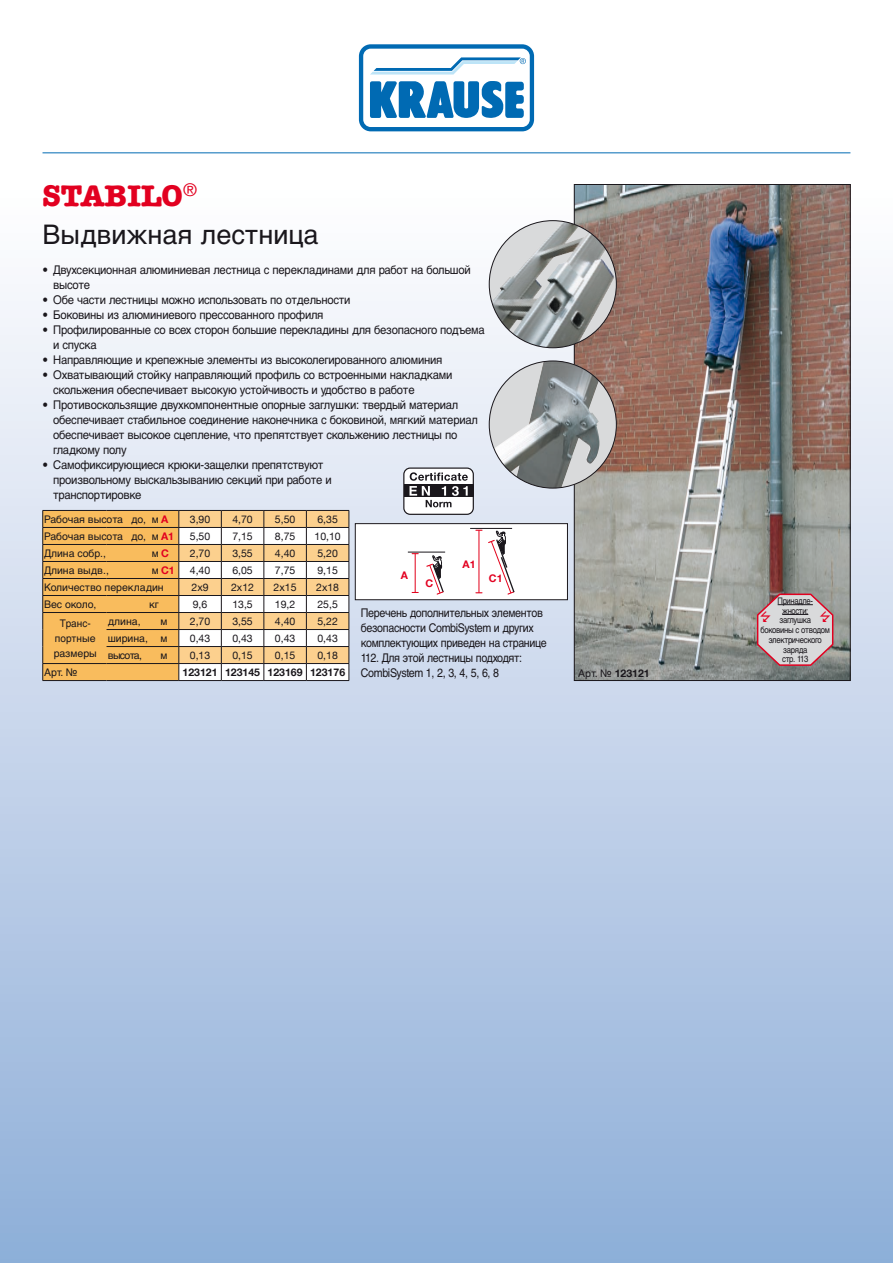
<style>
.page{position:relative;width:893px;height:1263px;background:#fff}
.page>*{position:absolute;margin:0;border:0;box-sizing:border-box;transform-origin:0 0}
.t1{font:700 30px "American Typewriter LT";color:#e20020}
.t2{font:27px "Helvetica Cyr Upright";color:#1a171c}
.t3{font:12px/15px "Helvetica Cyr Upright";letter-spacing:-.02em;color:#1a171c;scale:.94 1}
.t4{font:12px/15px "Helvetica Cyr Upright";letter-spacing:-.02em;color:#1a171c;scale:.89 1}
.t5{font:10.5px "Helvetica Neue LT";color:#1a171c}
.t6{font:10.5px "Helvetica Cyr Upright";color:#1a171c}
.t7{font:700 10.5px "Helvetica Neue LT";color:#1a171c}
.t8{font:10.5px/15px "Helvetica Cyr Upright";color:#1a171c;text-align:center;scale:.95 1}
.t9{font:700 10.5px "Helvetica Neue LT";color:#e20020}
.t10{font:9px/9.8px "Helvetica Cyr Upright";letter-spacing:-.04em;color:#1a171c;text-align:center;scale:.84 1}
.s1{font-family:"Helvetica Neue LT";font-weight:700;color:#e20020}
.s2{font-family:"Helvetica Cyr Upright";font-weight:400;color:#1a171c}
.s3{font-family:"Helvetica Cyr Upright";font-weight:400}
</style>
<div class="page">
<div style="left:0;top:185px;width:893px;height:1078px;background:linear-gradient(to bottom,#fefcfc,#8fafd9)"></div>
<hr style="left:43px;top:153px;width:807px;height:1px;background:#006ab3">
<svg style="left:357px;top:43px;width:179px;height:90px"></svg>
<svg style="left:359px;top:44px;width:175px;height:87px"></svg>
<img style="left:576px;top:186px;width:272px;height:493px">
<div style="left:489px;top:361px;width:127px;height:127px;background:#d9dadb;border-radius:50%"></div>
<img style="left:489px;top:361px;width:117px;height:127px">
<img style="left:489px;top:221px;width:127px;height:127px">
<div style="left:404px;top:468px;width:69px;height:46px;background:#fff;border-radius:6px"></div>
<div style="left:403px;top:467px;width:71px;height:48px;border:1px solid #1a171c;border-radius:6px"></div>
<div style="left:404px;top:485px;width:69px;height:12px;background:#1a171c"></div>
<svg style="left:409px;top:472px;width:59px;height:35px"></svg>
<div style="left:355px;top:524px;width:212px;height:76px;background:#fff"></div>
<svg style="left:426px;top:555px;width:18px;height:40px"></svg>
<hr style="left:408px;top:552px;width:37px;height:1px;background:#1a171c">
<hr style="left:470px;top:528px;width:42px;height:1px;background:#1a171c">
<hr style="left:415px;top:554px;width:1px;height:38px;background:#e2001a">
<svg style="left:476px;top:530px;width:39px;height:65px"></svg>
<div style="left:355px;top:523px;width:213px;height:77px;border:1px solid #1a171c"></div>
<svg style="left:39px;top:185px;width:162px;height:53px"></svg>
<hr style="left:43px;top:680px;width:64px;height:1px;background:#1a171c">
<hr style="left:107px;top:680px;width:72px;height:1px;background:#1a171c">
<hr style="left:179px;top:680px;width:42px;height:1px;background:#1a171c">
<hr style="left:221px;top:680px;width:43px;height:1px;background:#1a171c">
<hr style="left:264px;top:680px;width:42px;height:1px;background:#1a171c">
<hr style="left:306px;top:680px;width:43px;height:1px;background:#1a171c">
<svg style="left:42px;top:510px;width:308px;height:170px"></svg>
<svg style="left:756px;top:592px;width:78px;height:75px;background:#c6b9bb"></svg>
<h1 class="t1" style="left:43px;top:178px;width:156px">STABILO<sup>®</sup></h1>
<h2 class="t2" style="left:43px;top:219px;width:277px">Выдвижная лестница</h2>
<p class="t3" style="left:53px;top:263px;width:446px;text-indent:-11px">• Двухсекционная алюминиевая лестница с перекладинами для работ на большой высоте</p>
<p class="t3" style="left:43px;top:293px;width:329px">• Обе части лестницы можно использовать по отдельности</p>
<p class="t3" style="left:43px;top:308px;width:301px">• Боковины из алюминиевого прессованного профиля</p>
<p class="t3" style="left:53px;top:323px;width:461px;text-indent:-11px">• Профилированные со всех сторон большие перекладины для безопасного подъема и спуска</p>
<p class="t3" style="left:43px;top:353px;width:427px">• Направляющие и крепежные элементы из высоколегированного алюминия</p>
<p class="t3" style="left:53px;top:368px;width:426px;text-indent:-11px">• Охватывающий стойку направляющий профиль со встроенными накладками скольжения обеспечивает высокую устойчивость и удобство в работе</p>
<p class="t3" style="left:53px;top:398px;width:453px;text-indent:-11px">• Противоскользящие двухкомпонентные опорные заглушки: твердый материал обеспечивает стабильное соединение наконечника с боковиной, мягкий материал обеспечивает высокое сцепление, что препятствует скольжению лестницы по гладкому полу</p>
<p class="t3" style="left:53px;top:458px;width:298px;text-indent:-11px">• Самофиксирующиеся крюки-защелки препятствуют произвольному выскальзыванию секций при работе и транспортировке</p>
<p class="t6" style="left:44px;top:513px;width:126px">Рабочая высота до, м <span class="s1">A</span></p>
<p class="t5" style="left:190px;top:513px;width:22px">3,90</p>
<p class="t5" style="left:232px;top:513px;width:22px">4,70</p>
<p class="t5" style="left:275px;top:513px;width:22px">5,50</p>
<p class="t5" style="left:317px;top:513px;width:22px">6,35</p>
<p class="t6" style="left:44px;top:530px;width:132px">Рабочая высота до, м <span class="s1">A1</span></p>
<p class="t5" style="left:190px;top:530px;width:22px">5,50</p>
<p class="t5" style="left:232px;top:530px;width:22px">7,15</p>
<p class="t5" style="left:275px;top:530px;width:22px">8,75</p>
<p class="t5" style="left:314px;top:530px;width:28px">10,10</p>
<p class="t6" style="left:44px;top:547px;width:64px">Длина собр.,</p>
<p class="t6" style="left:152px;top:547px;width:18px">м<span class="s1">C</span></p>
<p class="t5" style="left:190px;top:547px;width:22px">2,70</p>
<p class="t5" style="left:232px;top:547px;width:22px">3,55</p>
<p class="t5" style="left:275px;top:547px;width:22px">4,40</p>
<p class="t5" style="left:317px;top:547px;width:22px">5,20</p>
<p class="t6" style="left:44px;top:564px;width:66px">Длина выдв.,</p>
<p class="t9" style="left:152px;top:564px;width:24px"><span class="s2">м</span>C1</p>
<p class="t5" style="left:190px;top:564px;width:22px">4,40</p>
<p class="t5" style="left:232px;top:564px;width:22px">6,05</p>
<p class="t5" style="left:275px;top:564px;width:22px">7,75</p>
<p class="t5" style="left:317px;top:564px;width:22px">9,15</p>
<p class="t6" style="left:44px;top:581px;width:121px">Количество перекладин</p>
<p class="t5" style="left:192px;top:581px;width:19px">2x9</p>
<p class="t5" style="left:231px;top:581px;width:24px">2x12</p>
<p class="t5" style="left:274px;top:581px;width:24px">2x15</p>
<p class="t5" style="left:316px;top:581px;width:24px">2x18</p>
<p class="t6" style="left:44px;top:598px;width:54px">Вес около,</p>
<p class="t6" style="left:149px;top:598px;width:11px">кг</p>
<p class="t5" style="left:193px;top:598px;width:16px">9,6</p>
<p class="t5" style="left:232px;top:598px;width:22px">13,5</p>
<p class="t5" style="left:275px;top:598px;width:22px">19,2</p>
<p class="t5" style="left:317px;top:598px;width:22px">25,5</p>
<p class="t8" style="left:54px;top:616px;width:47px">Транс&shy;портные размеры</p>
<p class="t6" style="left:108px;top:615px;width:34px">длина,</p>
<p class="t6" style="left:161px;top:615px;width:8px">м</p>
<p class="t5" style="left:190px;top:615px;width:22px">2,70</p>
<p class="t5" style="left:232px;top:615px;width:22px">3,55</p>
<p class="t5" style="left:275px;top:615px;width:22px">4,40</p>
<p class="t5" style="left:317px;top:615px;width:22px">5,22</p>
<p class="t6" style="left:108px;top:633px;width:61px">ширина, м</p>
<p class="t5" style="left:190px;top:632px;width:22px">0,43</p>
<p class="t5" style="left:232px;top:632px;width:22px">0,43</p>
<p class="t5" style="left:275px;top:632px;width:22px">0,43</p>
<p class="t5" style="left:317px;top:632px;width:22px">0,43</p>
<p class="t6" style="left:108px;top:650px;width:36px">высота,</p>
<p class="t6" style="left:161px;top:650px;width:8px">м</p>
<p class="t5" style="left:190px;top:649px;width:22px">0,13</p>
<p class="t5" style="left:232px;top:649px;width:22px">0,15</p>
<p class="t5" style="left:275px;top:649px;width:22px">0,15</p>
<p class="t5" style="left:317px;top:649px;width:22px">0,18</p>
<p class="t6" style="left:44px;top:667px;width:34px">Арт. №</p>
<p class="t7" style="left:183px;top:665px;width:164px">123121 123145 123169 123176</p>
<p class="t9" style="left:401px;top:568px;width:9px">A</p>
<p class="t9" style="left:425px;top:576px;width:9px">C</p>
<p class="t9" style="left:463px;top:558px;width:15px">A1</p>
<p class="t9" style="left:489px;top:572px;width:15px">C1</p>
<p class="t4" style="left:361px;top:605px;width:210px">Перечень дополнительных элементов безопасности CombiSystem и других комплектующих приведен на странице 112. Для этой лестницы подходят:<br>CombiSystem 1, 2, 3, 4, 5, 6, 8</p>
<p class="t10" style="left:761px;top:596px;width:84px">Принадле-<br>жности:<br>заглушка<br>боковины с отводом электрического заряда<br>стр. 113</p>
<p class="t7" style="left:578px;top:667px;width:73px"><span class="s3">Арт. №</span> 123121</p>
</div>
